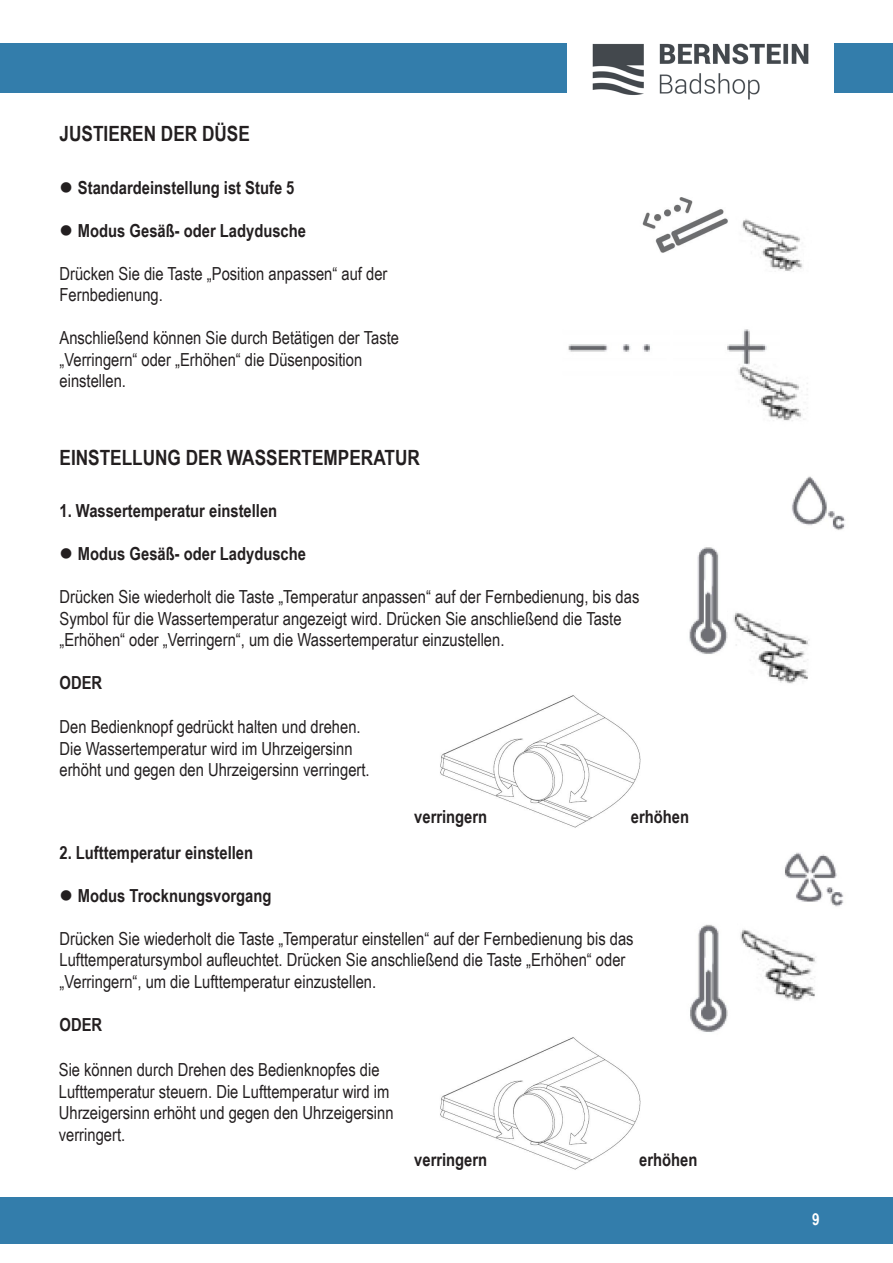
<style>
.page{position:relative;width:893px;height:1263px;background:#fff}
.page>*{position:absolute;margin:0;border:0;box-sizing:border-box;transform-origin:0 0}
.Überschrift{font:700 21px "Arial Narrow";color:#231f20}
.Fließtext{font:18px/21.6px "Arial Narrow";color:#231f20}
.Fließtext-2{font:700 18px "Arial Narrow";color:#231f20}
.t1{font:700 16.5px "Arial Narrow";color:#fff}
</style>
<div class="page">
<div style="left:0;top:43px;width:893px;height:50px;background:#337dab"></div>
<div style="left:0;top:1197px;width:893px;height:47px;background:#337dab"></div>
<img style="left:568px;top:43px;width:265px;height:57px">
<img style="left:568px;top:329px;width:240px;height:92px">
<img style="left:440px;top:1037px;width:201px;height:133px">
<img style="left:689px;top:476px;width:157px;height:208px">
<img style="left:690px;top:852px;width:154px;height:180px">
<img style="left:440px;top:695px;width:201px;height:133px">
<img style="left:642px;top:197px;width:161px;height:75px">
<p class="Überschrift" style="left:60px;top:118px;width:192px">JUSTIEREN DER DÜSE</p>
<p class="Fließtext-2" style="left:60px;top:174px;width:236px">● Standardeinstellung ist Stufe 5</p>
<p class="Fließtext-2" style="left:60px;top:217px;width:248px">● Modus Gesäß- oder Ladydusche</p>
<p class="Fließtext" style="left:60px;top:262px;width:329px">Drücken Sie die Taste „Position anpassen“ auf der<br>Fernbedienung.</p>
<p class="Fließtext" style="left:60px;top:326px;width:341px">Anschließend können Sie durch Betätigen der Taste „Verringern“ oder „Erhöhen“ die Düsenposition einstellen.</p>
<p class="Überschrift" style="left:60px;top:442px;width:362px">EINSTELLUNG DER WASSERTEMPERATUR</p>
<p class="Fließtext-2" style="left:60px;top:497px;width:219px">1. Wassertemperatur einstellen</p>
<p class="Fließtext-2" style="left:60px;top:540px;width:248px">● Modus Gesäß- oder Ladydusche</p>
<p class="Fließtext" style="left:60px;top:585px;width:581px">Drücken Sie wiederholt die Taste „Temperatur anpassen“ auf der Fernbedienung, bis das<br>Symbol für die Wassertemperatur angezeigt wird. Drücken Sie anschließend die Taste „Erhöhen“ oder „Verringern“, um die Wassertemperatur einzustellen.</p>
<p class="Fließtext-2" style="left:60px;top:669px;width:44px">ODER</p>
<p class="Fließtext" style="left:60px;top:715px;width:312px">Den Bedienknopf gedrückt halten und drehen.<br>Die Wassertemperatur wird im Uhrzeigersinn erhöht und gegen den Uhrzeigersinn verringert.</p>
<p class="Fließtext-2" style="left:414px;top:803px;width:75px">verringern</p>
<p class="Fließtext-2" style="left:631px;top:803px;width:60px">erhöhen</p>
<p class="Fließtext-2" style="left:60px;top:839px;width:195px">2. Lufttemperatur einstellen</p>
<p class="Fließtext-2" style="left:60px;top:882px;width:213px">● Modus Trocknungsvorgang</p>
<p class="Fließtext" style="left:60px;top:927px;width:576px">Drücken Sie wiederholt die Taste „Temperatur einstellen“ auf der Fernbedienung bis das<br>Lufttemperatursymbol aufleuchtet. Drücken Sie anschließend die Taste „Erhöhen“ oder „Verringern“, um die Lufttemperatur einzustellen.</p>
<p class="Fließtext-2" style="left:60px;top:1011px;width:44px">ODER</p>
<p class="Fließtext" style="left:59px;top:1058px;width:336px">Sie können durch Drehen des Bedienknopfes die Lufttemperatur steuern. Die Lufttemperatur wird im Uhrzeigersinn erhöht und gegen den Uhrzeigersinn verringert.</p>
<p class="Fließtext-2" style="left:414px;top:1145px;width:75px">verringern</p>
<p class="Fließtext-2" style="left:639px;top:1145px;width:60px">erhöhen</p>
<p class="t1" style="left:812px;top:1207px;width:9px">9</p>
</div>
